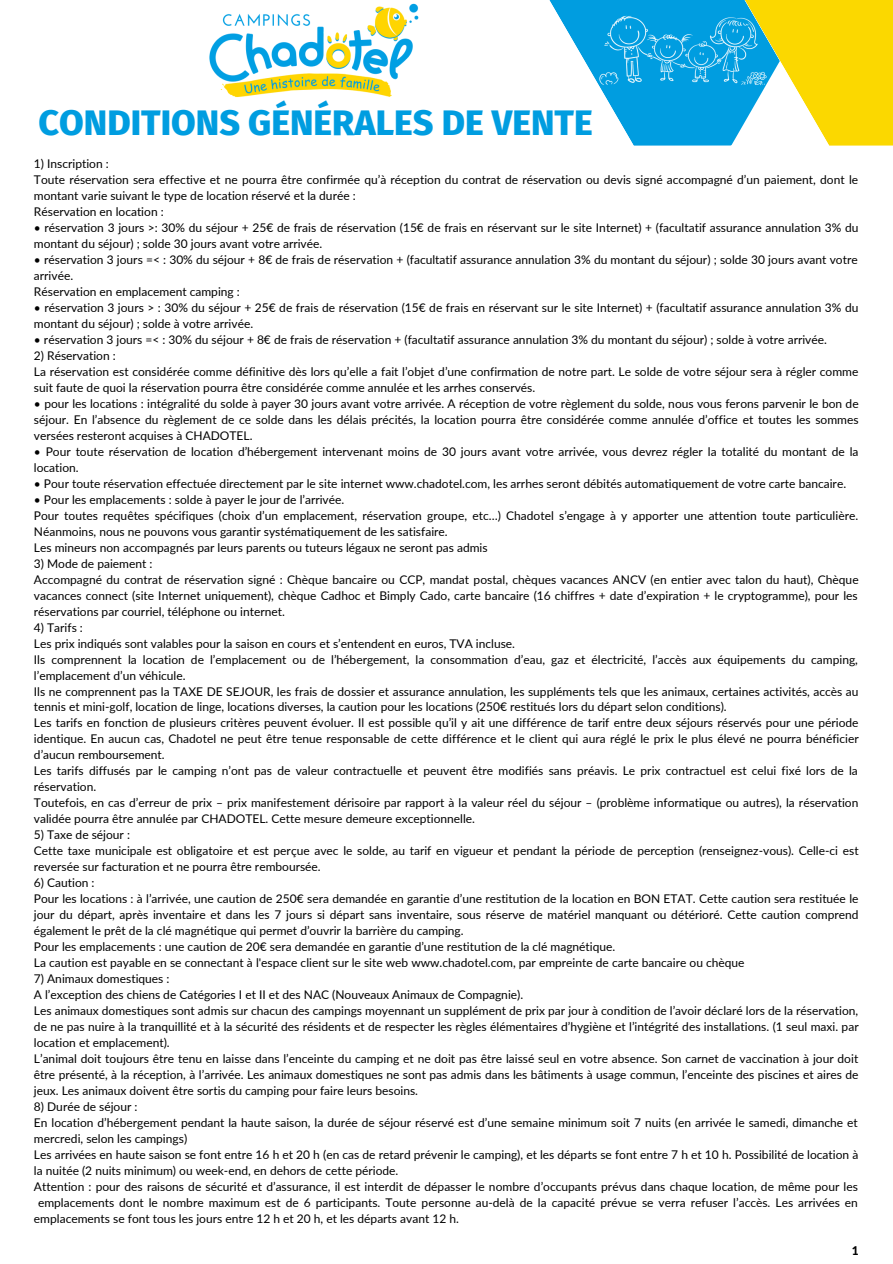
<style>
.page{position:relative;width:893px;height:1264px;background:#fff}
.page>*{position:absolute;margin:0;border:0;box-sizing:border-box;transform-origin:0 0}
.t1{font:800 35.7px "Fira Sans";color:#009de0}
.t2{font:12px/16px "Lato";color:#000}
.t3{font:800 12px "Lato";color:#000}
</style>
<div class="page">
<div style="left:804px;top:0;width:88px;height:146px;background:#fbd800"></div>
<svg style="left:549px;top:0;width:255px;height:146px"></svg>
<img style="left:209px;top:3px;width:210px;height:95px">
<img style="left:598px;top:12px;width:170px;height:77px">
<h1 class="t1" style="left:39px;top:102px;width:555px">CONDITIONS GÉNÉRALES DE VENTE</h1>
<p class="t2" style="left:34px;top:155px;width:825px">1) Inscription :<br>Toute réservation sera effective et ne pourra être confirmée qu’à réception du contrat de réservation ou devis signé accompagné d’un paiement, dont le montant varie suivant le type de location réservé et la durée :<br>Réservation en location :</p>
<p class="t2" style="left:34px;top:219px;width:825px">• réservation 3 jours &gt;: 30% du séjour + 25€ de frais de réservation (15€ de frais en réservant sur le site Internet) + (facultatif assurance annulation 3% du montant du séjour) ; solde 30 jours avant votre arrivée.</p>
<p class="t2" style="left:34px;top:251px;width:825px">• réservation 3 jours =&lt; : 30% du séjour + 8€ de frais de réservation + (facultatif assurance annulation 3% du montant du séjour) ; solde 30 jours avant votre arrivée.<br>Réservation en emplacement camping :</p>
<p class="t2" style="left:34px;top:299px;width:826px">• réservation 3 jours &gt; : 30% du séjour + 25€ de frais de réservation (15€ de frais en réservant sur le site Internet) + (facultatif assurance annulation 3% du montant du séjour) ; solde à votre arrivée.</p>
<p class="t2" style="left:34px;top:331px;width:794px">• réservation 3 jours =&lt; : 30% du séjour + 8€ de frais de réservation + (facultatif assurance annulation 3% du montant du séjour) ; solde à votre arrivée.</p>
<p class="t2" style="left:34px;top:347px;width:826px">2) Réservation :<br>La réservation est considérée comme définitive dès lors qu’elle a fait l’objet d’une confirmation de notre part. Le solde de votre séjour sera à régler comme suit faute de quoi la réservation pourra être considérée comme annulée et les arrhes conservés.</p>
<p class="t2" style="left:34px;top:395px;width:826px;text-align:justify">• pour les locations : intégralité du solde à payer 30 jours avant votre arrivée. A réception de votre règlement du solde, nous vous ferons parvenir le bon de séjour. En l’absence du règlement de ce solde dans les délais précités, la location pourra être considérée comme annulée d’office et toutes les sommes versées resteront acquises à CHADOTEL.</p>
<p class="t2" style="left:34px;top:443px;width:826px">• Pour toute réservation de location d’hébergement intervenant moins de 30 jours avant votre arrivée, vous devrez régler la totalité du montant de la location.</p>
<p class="t2" style="left:34px;top:475px;width:813px">• Pour toute réservation effectuée directement par le site internet www.chadotel.com, les arrhes seront débités automatiquement de votre carte bancaire.</p>
<p class="t2" style="left:34px;top:491px;width:825px">• Pour les emplacements : solde à payer le jour de l’arrivée.<br>Pour toutes requêtes spécifiques (choix d’un emplacement, réservation groupe, etc…) Chadotel s’engage à y apporter une attention toute particulière.<br>Néanmoins, nous ne pouvons vous garantir systématiquement de les satisfaire.<br>Les mineurs non accompagnés par leurs parents ou tuteurs légaux ne seront pas admis</p>
<p class="t2" style="left:34px;top:555px;width:826px">3) Mode de paiement :<br>Accompagné du contrat de réservation signé : Chèque bancaire ou CCP, mandat postal, chèques vacances ANCV (en entier avec talon du haut), Chèque vacances connect (site Internet uniquement), chèque Cadhoc et Bimply Cado, carte bancaire (16 chiffres + date d’expiration + le cryptogramme), pour les réservations par courriel, téléphone ou internet.</p>
<p class="t2" style="left:34px;top:619px;width:826px">4) Tarifs :<br>Les prix indiqués sont valables pour la saison en cours et s’entendent en euros, TVA incluse.<br>Ils comprennent la location de l’emplacement ou de l’hébergement, la consommation d’eau, gaz et électricité, l’accès aux équipements du camping, l’emplacement d’un véhicule.<br>Ils ne comprennent pas la TAXE DE SEJOUR, les frais de dossier et assurance annulation, les suppléments tels que les animaux, certaines activités, accès au tennis et mini-golf, location de linge, locations diverses, la caution pour les locations (250€ restitués lors du départ selon conditions).<br>Les tarifs en fonction de plusieurs critères peuvent évoluer. Il est possible qu’il y ait une différence de tarif entre deux séjours réservés pour une période identique. En aucun cas, Chadotel ne peut être tenue responsable de cette différence et le client qui aura réglé le prix le plus élevé ne pourra bénéficier d’aucun remboursement.<br>Les tarifs diffusés par le camping n’ont pas de valeur contractuelle et peuvent être modifiés sans préavis. Le prix contractuel est celui fixé lors de la réservation.<br>Toutefois, en cas d’erreur de prix – prix manifestement dérisoire par rapport à la valeur réel du séjour – (problème informatique ou autres), la réservation validée pourra être annulée par CHADOTEL. Cette mesure demeure exceptionnelle.</p>
<p class="t2" style="left:34px;top:826px;width:826px">5) Taxe de séjour :<br>Cette taxe municipale est obligatoire et est perçue avec le solde, au tarif en vigueur et pendant la période de perception (renseignez-vous). Celle-ci est reversée sur facturation et ne pourra être remboursée.</p>
<p class="t2" style="left:34px;top:874px;width:826px">6) Caution :<br>Pour les locations : à l’arrivée, une caution de 250€ sera demandée en garantie d’une restitution de la location en BON ETAT. Cette caution sera restituée le jour du départ, après inventaire et dans les 7 jours si départ sans inventaire, sous réserve de matériel manquant ou détérioré. Cette caution comprend également le prêt de la clé magnétique qui permet d’ouvrir la barrière du camping.<br>Pour les emplacements : une caution de 20€ sera demandée en garantie d’une restitution de la clé magnétique.<br>La caution est payable en se connectant à l'espace client sur le site web www.chadotel.com, par empreinte de carte bancaire ou chèque</p>
<p class="t2" style="left:34px;top:970px;width:826px">7) Animaux domestiques :<br>A l’exception des chiens de Catégories I et II et des NAC (Nouveaux Animaux de Compagnie).<br>Les animaux domestiques sont admis sur chacun des campings moyennant un supplément de prix par jour à condition de l’avoir déclaré lors de la réservation, de ne pas nuire à la tranquillité et à la sécurité des résidents et de respecter les règles élémentaires d’hygiène et l’intégrité des installations. (1 seul maxi. par location et emplacement).<br>L’animal doit toujours être tenu en laisse dans l’enceinte du camping et ne doit pas être laissé seul en votre absence. Son carnet de vaccination à jour doit être présenté, à la réception, à l’arrivée. Les animaux domestiques ne sont pas admis dans les bâtiments à usage commun, l’enceinte des piscines et aires de jeux. Les animaux doivent être sortis du camping pour faire leurs besoins.</p>
<p class="t2" style="left:34px;top:1098px;width:105px">8) Durée de séjour :</p>
<p class="t2" style="left:34px;top:1114px;width:825px">En location d’hébergement pendant la haute saison, la durée de séjour réservé est d’une semaine minimum soit 7 nuits (en arrivée le samedi, dimanche et</p>
<p class="t2" style="left:34px;top:1130px;width:155px">mercredi, selon les campings)</p>
<p class="t2" style="left:34px;top:1146px;width:825px">Les arrivées en haute saison se font entre 16 h et 20 h (en cas de retard prévenir le camping), et les départs se font entre 7 h et 10 h. Possibilité de location à</p>
<p class="t2" style="left:34px;top:1162px;width:366px">la nuitée (2 nuits minimum) ou week-end, en dehors de cette période.</p>
<p class="t2" style="left:34px;top:1178px;width:825px">Attention : pour des raisons de sécurité et d’assurance, il est interdit de dépasser le nombre d’occupants prévus dans chaque location, de même pour les</p>
<p class="t2" style="left:38px;top:1194px;width:821px">emplacements dont le nombre maximum est de 6 participants. Toute personne au-delà de la capacité prévue se verra refuser l’accès. Les arrivées en</p>
<p class="t2" style="left:34px;top:1210px;width:426px">emplacements se font tous les jours entre 12 h et 20 h, et les départs avant 12 h.</p>
<p class="t3" style="left:851px;top:1243px;width:8px">1</p>
</div>
